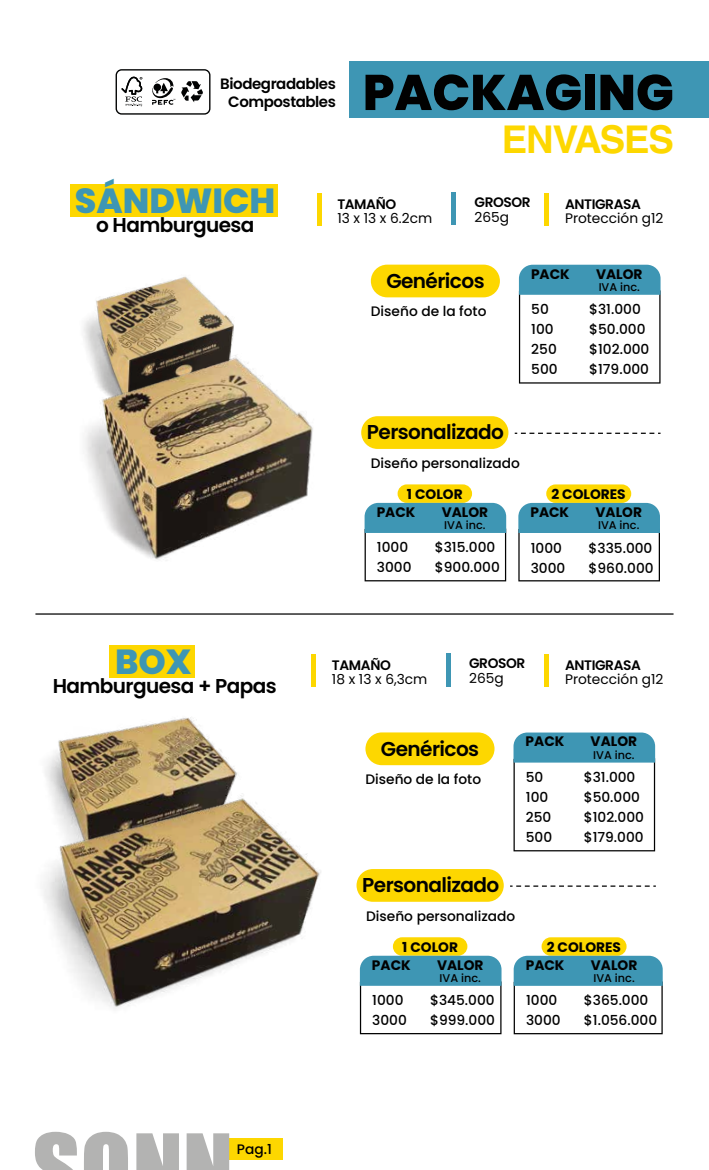
<style>
.page{position:relative;width:709px;height:1170px;background:#fff}
.page>*{position:absolute;margin:0;border:0;box-sizing:border-box;transform-origin:0 0}
.t1{font:800 50px "Poppins";color:#010101}
.t2{font:700 38.25px "Helvetica LT Std";letter-spacing:-.03em;color:#fdd700}
.t3{font:800 34.75px "Poppins";color:#3e96b4}
.t4{font:600 20px "Poppins";letter-spacing:-.03em;color:#010101}
.t5{font:600 15px/17.5px "Poppins";letter-spacing:-.03em;color:#010101;text-align:center}
.t6{font:500 13.75px/20px "Poppins";color:#010101}
.t7{font:700 13.75px "Poppins";color:#010101}
.t8{font:13.75px "Poppins";color:#010101}
.t9{font:600 13.75px "Poppins";letter-spacing:-.03em;color:#010101}
.t10{font:500 11.25px "Poppins";color:#010101}
</style>
<div class="page">
<div style="left:116px;top:69px;width:94px;height:46px;border:1px solid #010202;border-radius:5px"></div>
<svg style="left:121px;top:77px;width:21px;height:29px"></svg>
<svg style="left:152px;top:78px;width:23px;height:27px"></svg>
<svg style="left:181px;top:81px;width:22px;height:21px"></svg>
<div style="left:70px;top:184px;width:208px;height:33px;background:#fdd700"></div>
<svg style="left:514px;top:432px;width:146px;height:2px"></svg>
<div style="left:350px;top:61px;width:359px;height:56px;background:#3e96b4"></div>
<div style="left:371px;top:264px;width:129px;height:33px;background:#fdd700;border-radius:16px"></div>
<svg style="left:519px;top:265px;width:141px;height:118px"></svg>
<div style="left:361px;top:416px;width:147px;height:33px;background:#fdd700;border-radius:16px"></div>
<div style="left:397px;top:484px;width:75px;height:19px;background:#fdd700;border-radius:9px"></div>
<svg style="left:364px;top:503px;width:142px;height:78px"></svg>
<div style="left:546px;top:484px;width:85px;height:19px;background:#fdd700;border-radius:9px"></div>
<svg style="left:518px;top:503px;width:142px;height:78px"></svg>
<svg style="left:510px;top:885px;width:146px;height:1px"></svg>
<div style="left:356px;top:869px;width:148px;height:32px;background:#fdd700;border-radius:16px"></div>
<div style="left:393px;top:937px;width:74px;height:18px;background:#fdd700;border-radius:9px"></div>
<svg style="left:360px;top:955px;width:141px;height:79px"></svg>
<div style="left:541px;top:937px;width:85px;height:18px;background:#fdd700;border-radius:9px"></div>
<svg style="left:513px;top:955px;width:149px;height:79px"></svg>
<hr style="left:317px;top:193px;width:4px;height:33px;background:#fdd700">
<div style="left:544px;top:193px;width:5px;height:33px;background:#fdd700"></div>
<div style="left:451px;top:192px;width:5px;height:33px;background:#3e96b4"></div>
<div style="left:109px;top:645px;width:86px;height:33px;background:#fdd700"></div>
<img style="left:45px;top:717px;width:193px;height:63px">
<img style="left:43px;top:780px;width:278px;height:229px">
<div style="left:365px;top:732px;width:129px;height:33px;background:#fdd700;border-radius:16px"></div>
<svg style="left:513px;top:732px;width:142px;height:119px"></svg>
<div style="left:311px;top:654px;width:5px;height:33px;background:#fdd700"></div>
<div style="left:544px;top:654px;width:5px;height:33px;background:#fdd700"></div>
<hr style="left:446px;top:653px;width:4px;height:33px;background:#3e96b4">
<img style="left:83px;top:276px;width:151px;height:62px">
<img style="left:84px;top:338px;width:229px;height:222px">
<hr style="left:35px;top:613px;width:638px;height:1px;background:#010101">
<div style="left:226px;top:1138px;width:57px;height:21px;background:#fdd700"></div>
<svg style="left:35px;top:1131px;width:42px;height:38px"></svg>
<svg style="left:84px;top:1131px;width:44px;height:38px"></svg>
<svg style="left:136px;top:1133px;width:43px;height:36px;background:#bdbdbc"></svg>
<svg style="left:187px;top:1133px;width:42px;height:36px;background:#bcbcbb"></svg>
<p class="t5" style="left:220px;top:75px;width:117px">Biodegradables<br>Compostables</p>
<h1 class="t1" style="left:363px;top:63px;width:312px">PACKAGING</h1>
<h2 class="t2" style="left:502px;top:116px;width:174px">ENVASES</h2>
<h3 class="t3" style="left:75px;top:180px;width:202px">SÁNDWICH</h3>
<h3 class="t4" style="left:96px;top:213px;width:160px">o Hamburguesa</h3>
<p class="t9" style="left:337px;top:196px;width:60px">TAMAÑO</p>
<p class="t8" style="left:337px;top:210px;width:96px">13 x 13 x 6.2cm</p>
<p class="t9" style="left:474px;top:195px;width:58px">GROSOR</p>
<p class="t8" style="left:474px;top:209px;width:36px">265g</p>
<p class="t9" style="left:565px;top:196px;width:77px">ANTIGRASA</p>
<p class="t8" style="left:565px;top:210px;width:100px">Protección g12</p>
<p class="t7" style="left:531px;top:266px;width:40px">PACK</p>
<p class="t7" style="left:596px;top:266px;width:48px">VALOR</p>
<h3 class="t4" style="left:386px;top:269px;width:100px">Genéricos</h3>
<p class="t6" style="left:371px;top:301px;width:117px">Diseño de la foto</p>
<p class="t6" style="left:531px;top:299px;width:28px">50<br>100<br>250<br>500</p>
<p class="t6" style="left:589px;top:299px;width:62px">$31.000 $50.000 $102.000 $179.000</p>
<p class="t10" style="left:598px;top:280px;width:43px">IVA inc.</p>
<h3 class="t4" style="left:367px;top:421px;width:139px">Personalizado</h3>
<p class="t6" style="left:371px;top:453px;width:151px">Diseño personalizado</p>
<p class="t7" style="left:407px;top:486px;width:57px">1 COLOR</p>
<p class="t7" style="left:551px;top:486px;width:76px">2 COLORES</p>
<p class="t7" style="left:376px;top:504px;width:40px">PACK</p>
<p class="t7" style="left:442px;top:504px;width:48px">VALOR</p>
<p class="t7" style="left:530px;top:504px;width:40px">PACK</p>
<p class="t7" style="left:595px;top:504px;width:48px">VALOR</p>
<p class="t10" style="left:444px;top:518px;width:43px">IVA inc.</p>
<p class="t10" style="left:598px;top:518px;width:43px">IVA inc.</p>
<p class="t6" style="left:377px;top:537px;width:36px">1000<br>3000</p>
<p class="t6" style="left:435px;top:537px;width:67px">$315.000 $900.000</p>
<p class="t6" style="left:530px;top:537px;width:36px">1000<br>3000</p>
<p class="t6" style="left:588px;top:537px;width:67px">$335.000 $960.000</p>
<h3 class="t3" style="left:115px;top:641px;width:78px">BOX</h3>
<p class="t9" style="left:332px;top:656px;width:60px">TAMAÑO</p>
<p class="t8" style="left:332px;top:671px;width:97px">18 x 13 x 6,3cm</p>
<h3 class="t4" style="left:53px;top:674px;width:226px">Hamburguesa + Papas</h3>
<p class="t9" style="left:469px;top:655px;width:58px">GROSOR</p>
<p class="t8" style="left:469px;top:670px;width:36px">265g</p>
<p class="t9" style="left:565px;top:656px;width:77px">ANTIGRASA</p>
<p class="t8" style="left:565px;top:671px;width:100px">Protección g12</p>
<p class="t7" style="left:525px;top:733px;width:40px">PACK</p>
<p class="t7" style="left:590px;top:733px;width:48px">VALOR</p>
<h3 class="t4" style="left:381px;top:737px;width:100px">Genéricos</h3>
<p class="t6" style="left:365px;top:769px;width:117px">Diseño de la foto</p>
<p class="t6" style="left:526px;top:767px;width:28px">50<br>100<br>250<br>500</p>
<p class="t6" style="left:583px;top:767px;width:62px">$31.000 $50.000 $102.000 $179.000</p>
<p class="t10" style="left:593px;top:748px;width:43px">IVA inc.</p>
<h3 class="t4" style="left:362px;top:873px;width:139px">Personalizado</h3>
<p class="t6" style="left:237px;top:1139px;width:36px">Pag.1</p>
<p class="t6" style="left:366px;top:905px;width:151px">Diseño personalizado</p>
<p class="t7" style="left:402px;top:939px;width:57px">1 COLOR</p>
<p class="t7" style="left:547px;top:939px;width:76px">2 COLORES</p>
<p class="t7" style="left:372px;top:956px;width:40px">PACK</p>
<p class="t7" style="left:437px;top:956px;width:48px">VALOR</p>
<p class="t7" style="left:526px;top:956px;width:40px">PACK</p>
<p class="t7" style="left:591px;top:956px;width:48px">VALOR</p>
<p class="t10" style="left:439px;top:971px;width:43px">IVA inc.</p>
<p class="t10" style="left:593px;top:971px;width:43px">IVA inc.</p>
<p class="t6" style="left:372px;top:990px;width:36px">1000<br>3000</p>
<p class="t6" style="left:430px;top:990px;width:66px">$345.000 $999.000</p>
<p class="t6" style="left:526px;top:990px;width:36px">1000<br>3000</p>
<p class="t6" style="left:584px;top:990px;width:75px">$365.000 $1.056.000</p>
</div>
